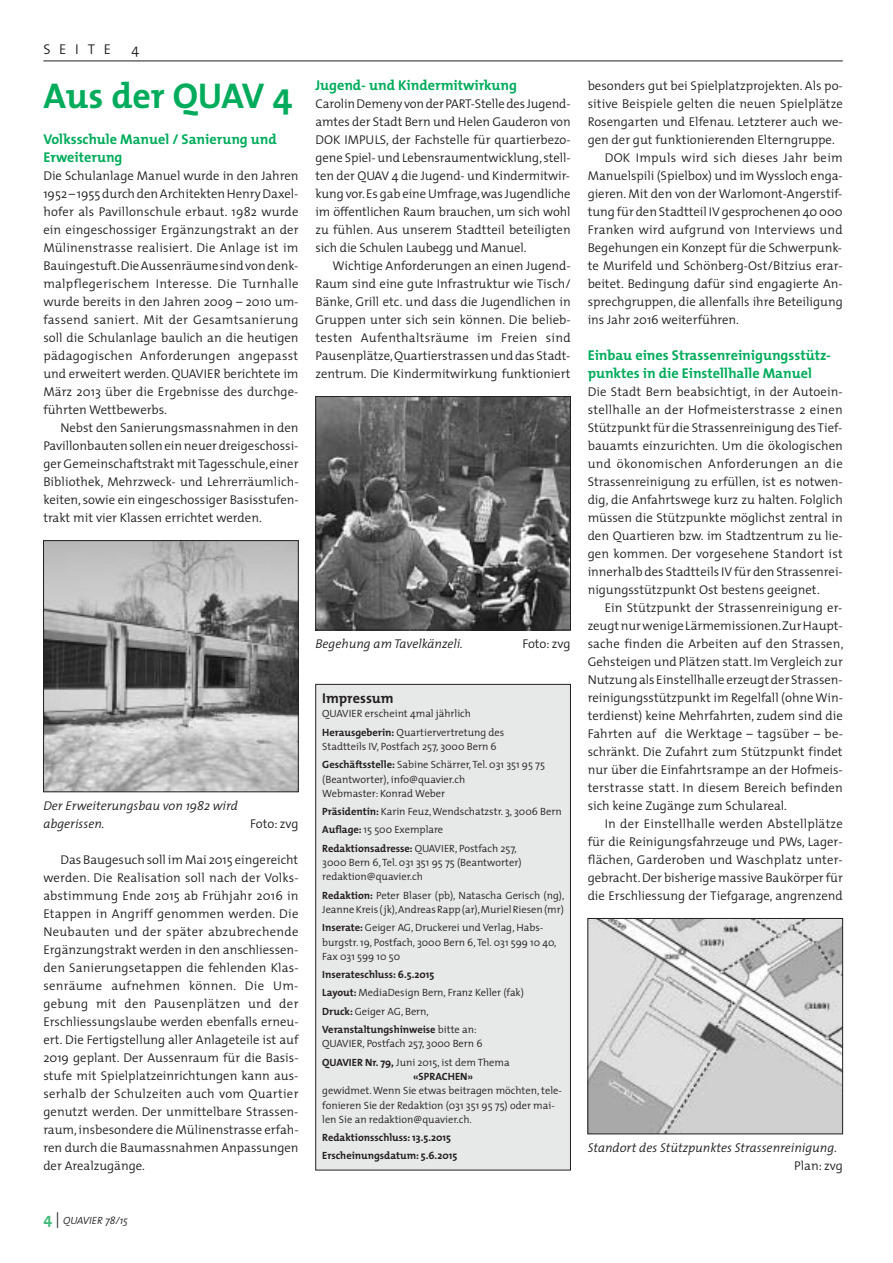
<style>
.page{position:relative;width:893px;height:1263px;background:#fff}
.page>*{position:absolute;margin:0;border:0;box-sizing:border-box;transform-origin:0 0}
.t1{font:700 36px "The Mix";color:#00ac5b}
.t2{font:700 14.25px/18px "The Mix";color:#00ac5b}
.t3{font:700 14.25px "The Mix";color:#231f20}
.t4{font:300 14.25px "The Mix";letter-spacing:.615em;color:#231f20}
.t5{font:300 12.75px/18px "The Mix";color:#231f20;text-align:justify}
.t6{font:italic 300 12.75px/18px "The Mix";color:#231f20}
.t7{font:300 12.75px "The Mix";letter-spacing:.02em;color:#231f20}
.t8{font:300 12.75px "The Mix";letter-spacing:.025em;color:#231f20}
.t9{font:300 10.5px/14.2px "The Mix";color:#231f20}
.t10{font:700 10.5px/18.3px "The Mix";color:#231f20}
.t11{font:italic 300 10.5px "The Mix";color:#231f20}
.s1{font-weight:700;font-style:normal;font-size:15.75px;color:#41b979}
.s2{font-size:15.75px}
.s3{font-weight:700}
.s4{font-weight:300}
</style>
<div class="page">
<hr style="left:43px;top:60px;width:800px;height:1px;background:#231f20">
<img style="left:45px;top:542px;width:251px;height:248px">
<div style="left:43px;top:540px;width:255px;height:252px;border:1px solid #231f20"></div>
<img style="left:590px;top:920px;width:251px;height:212px">
<div style="left:588px;top:918px;width:255px;height:216px;border:1px solid #231f20"></div>
<div style="left:316px;top:684px;width:254px;height:486px;background:#e7e8e8"></div>
<div style="left:315px;top:684px;width:256px;height:486px;border:1px solid #231f20"></div>
<img style="left:317px;top:398px;width:252px;height:230px">
<div style="left:315px;top:396px;width:256px;height:234px;border:1px solid #231f20"></div>
<p class="t4" style="left:43px;top:44px;width:69px">SEITE</p>
<p class="t4" style="left:132px;top:44px;width:9px">4</p>
<h1 class="t1" style="left:43px;top:82px;width:250px">Aus der QUAV 4</h1>
<p class="t2" style="left:43px;top:132px;width:235px">Volksschule Manuel / Sanierung und<br>Erweiterung</p>
<p class="t5" style="left:43px;top:168px;width:257px">Die Schulanlage Manuel wurde in den Jahren 1952 – 1955 durch den Architekten Henry Daxel&shy;hofer als Pavillonschule erbaut. 1982 wurde ein eingeschossiger Ergänzungstrakt an der Mülinenstrasse realisiert. Die Anlage ist im Bauingestuft. Die Aussenräume sind von denk&shy;malpflegerischem Interesse. Die Turnhalle wurde bereits in den Jahren 2009 – 2010 um&shy;fassend saniert. Mit der Gesamtsanierung soll die Schulanlage baulich an die heutigen pädagogischen Anforderungen angepasst und erweitert werden. QUAVIER berichtete im März 2013 über die Ergebnisse des durchge&shy;führten Wettbewerbs.</p>
<p class="t5" style="left:43px;top:420px;width:257px;text-indent:17px">Nebst den Sanierungsmassnahmen in den Pavillonbauten sollen ein neuer dreigeschossi&shy;ger Gemeinschaftstrakt mit Tagesschule, einer Bibliothek, Mehrzweck- und Lehrerräumlich&shy;keiten, sowie ein eingeschossiger Basisstufen&shy;trakt mit vier Klassen errichtet werden.</p>
<p class="t2" style="left:315px;top:78px;width:203px">Jugend- und Kindermitwirkung</p>
<p class="t5" style="left:315px;top:96px;width:257px">Carolin Demeny von der PART-Stelle des Jugend&shy;amtes der Stadt Bern und Helen Gauderon von DOK IMPULS, der Fachstelle für quartierbezo - gene Spiel- und Lebensraumentwicklung, stell&shy;ten der QUAV 4 die Jugend- und Kindermitwir&shy;kung vor. Es gab eine Umfrage, was Jugendliche im öffentlichen Raum brauchen, um sich wohl zu fühlen. Aus unserem Stadtteil beteiligten sich die Schulen Laubegg und Manuel.</p>
<p class="t5" style="left:315px;top:258px;width:257px;text-indent:17px">Wichtige Anforderungen an einen Jugend-Raum sind eine gute Infrastruktur wie Tisch/ Bänke, Grill etc. und dass die Jugendlichen in Gruppen unter sich sein können. Die belieb - testen Aufenthaltsräume im Freien sind Pausenplätze, Quartierstrassen und das Stadt&shy;zentrum. Die Kindermitwirkung funktioniert</p>
<p class="t6" style="left:43px;top:798px;width:196px">Der Erweiterungsbau von 1982 wird abgerissen.</p>
<p class="t5" style="left:250px;top:816px;width:50px">Foto: zvg</p>
<p class="t5" style="left:43px;top:852px;width:257px;text-indent:17px">Das Baugesuch soll im Mai 2015 eingereicht werden. Die Realisation soll nach der Volks - abstimmung Ende 2015 ab Frühjahr 2016 in Etappen in Angriff genommen werden. Die Neubauten und der später abzubrechende Ergänzungstrakt werden in den anschliessen&shy;den Sanierungsetappen die fehlenden Klas&shy;senräume aufnehmen können. Die Um - gebung mit den Pausenplätzen und der Erschliessungslaube werden ebenfalls erneu&shy;ert. Die Fertigstellung aller Anlageteile ist auf 2019 geplant. Der Aussenraum für die Basis&shy;stufe mit Spielplatzeinrichtungen kann aus&shy;serhalb der Schulzeiten auch vom Quartier genutzt werden. Der unmittelbare Strassen&shy;raum, insbesondere die Mülinenstrasse erfah&shy;ren durch die Baumassnahmen Anpassungen der Arealzugänge.</p>
<p class="t11" style="left:43px;top:1216px;width:86px"><span class="s1">4</span> <span class="s2">|</span> QUAVIER 78/15</p>
<p class="t6" style="left:315px;top:636px;width:149px">Begehung am Tavelkänzeli.</p>
<p class="t5" style="left:522px;top:636px;width:50px">Foto: zvg</p>
<p class="t3" style="left:322px;top:693px;width:73px">Impressum</p>
<p class="t9" style="left:322px;top:706px;width:184px;line-height:18.3px">QUAVIER erscheint 4mal jährlich<br><span class="s3">Herausgeberin:</span> Quartiervertretung des</p>
<p class="t9" style="left:322px;top:738px;width:224px;line-height:18.3px">Stadtteils IV, Postfach 257, 3000 Bern 6<br><span class="s3">Geschäftsstelle:</span> Sabine Schärrer, Tel. 031 351 95 75</p>
<p class="t9" style="left:322px;top:773px;width:144px">(Beantworter), info@quavier.ch<br>Webmaster: Konrad Weber</p>
<p class="t9" style="left:322px;top:803px;width:241px;line-height:18.3px"><span class="s3">Präsidentin:</span> Karin Feuz, Wendschatzstr. 3, 3006 Bern<br><span class="s3">Auflage:</span> 15 500 Exemplare<br><span class="s3">Redaktionsadresse:</span> QUAVIER, Postfach 257,</p>
<p class="t9" style="left:322px;top:856px;width:201px">3000 Bern 6, Tel. 031 351 95 75 (Beantworter) redaktion@quavier.ch</p>
<p class="t9" style="left:322px;top:889px;width:244px"><span class="s3">Redaktion:</span> Peter Blaser (pb), Natascha Gerisch (ng),<br>Jeanne Kreis (jk), Andreas Rapp (ar), Muriel Riesen (mr)</p>
<p class="t9" style="left:322px;top:922px;width:236px"><span class="s3">Inserate:</span> Geiger AG, Druckerei und Verlag, Habs&shy;burgstr. 19, Postfach, 3000 Bern 6, Tel. 031 599 10 40,<br>Fax 031 599 10 50</p>
<p class="t10" style="left:322px;top:966px;width:203px">Inserateschluss: 6.5.2015<br>Layout: <span class="s4">MediaDesign Bern, Franz Keller (fak)<br></span>Druck: <span class="s4">Geiger AG, Bern, </span>Veranstaltungshinweise <span class="s4">bitte an:</span></p>
<p class="t9" style="left:322px;top:1036px;width:189px;line-height:18.3px">QUAVIER, Postfach 257, 3000 Bern 6<br><span class="s3">QUAVIER Nr. 79,</span> Juni 2015, ist dem Thema</p>
<p class="t10" style="left:413px;top:1068px;width:62px">«SPRACHEN»</p>
<p class="t9" style="left:322px;top:1084px;width:241px">gewidmet. Wenn Sie etwas beitragen möchten, tele&shy;fonieren Sie der Redaktion (031 351 95 75) oder mai&shy;len Sie an redaktion@quavier.ch.</p>
<p class="t10" style="left:322px;top:1129px;width:136px">Redaktionsschluss: 13.5.2015<br>Erscheinungsdatum: 5.6.2015</p>
<p class="t5" style="left:588px;top:78px;width:257px">besonders gut bei Spielplatzprojekten. Als po-</p>
<p class="t5" style="left:588px;top:96px;width:257px">sitive Beispiele gelten die neuen Spielplätze</p>
<p class="t5" style="left:588px;top:114px;width:257px">Rosengarten und Elfenau. Letzterer auch we-</p>
<p class="t5" style="left:588px;top:132px;width:249px">gen der gut funktionierenden Elterngruppe.</p>
<p class="t8" style="left:605px;top:153px;width:240px">DOK Impuls wird sich dieses Jahr beim</p>
<p class="t5" style="left:588px;top:168px;width:257px">Manuelspili (Spielbox) und im Wyssloch enga-</p>
<p class="t5" style="left:588px;top:186px;width:256px">gieren. Mit den von der Warlomont-Angerstif-</p>
<p class="t5" style="left:588px;top:204px;width:257px">tung für den Stadtteil IV gesprochenen 40 000</p>
<p class="t7" style="left:588px;top:225px;width:257px">Franken wird aufgrund von Interviews und</p>
<p class="t5" style="left:588px;top:240px;width:256px">Begehungen ein Konzept für die Schwerpunk-</p>
<p class="t5" style="left:588px;top:258px;width:257px">te Murifeld und Schönberg-Ost/Bitzius erar-</p>
<p class="t5" style="left:588px;top:276px;width:257px">beitet. Bedingung dafür sind engagierte An-</p>
<p class="t5" style="left:588px;top:294px;width:257px">sprechgruppen, die allenfalls ihre Beteiligung</p>
<p class="t5" style="left:588px;top:312px;width:153px">ins Jahr 2016 weiterführen.</p>
<p class="t2" style="left:588px;top:348px;width:245px">Einbau eines Strassenreinigungsstütz&shy;punktes in die Einstellhalle Manuel</p>
<p class="t5" style="left:588px;top:384px;width:257px">Die Stadt Bern beabsichtigt, in der Autoein&shy;stellhalle an der Hofmeisterstrasse 2 einen Stützpunkt für die Strassenreinigung des Tief&shy;bauamts einzurichten. Um die ökologischen und ökonomischen Anforderungen an die Strassenreinigung zu erfüllen, ist es notwen&shy;dig, die Anfahrtswege kurz zu halten. Folglich müssen die Stützpunkte möglichst zentral in den Quartieren bzw. im Stadtzentrum zu lie&shy;gen kommen. Der vorge sehene Standort ist innerhalb des Stadtteils IV für den Strassenrei&shy;nigungsstützpunkt Ost bestens geeignet.</p>
<p class="t5" style="left:588px;top:600px;width:257px;text-indent:17px">Ein Stützpunkt der Strassenreinigung er&shy;zeugt nur wenige Lärmemissionen. Zur Haupt&shy;sache finden die Arbeiten auf den Strassen, Gehsteigen und Plätzen statt. Im Vergleich zur Nutzung als Einstellhalle erzeugt der Strassen&shy;reinigungsstützpunkt im Regelfall (ohne Win&shy;terdienst) keine Mehrfahrten, zudem sind die Fahrten auf die Werktage – tagsüber – be&shy;schränkt. Die Zufahrt zum Stützpunkt findet nur über die Einfahrtsrampe an der Hofmeis&shy;terstrasse statt. In diesem Bereich befinden sich keine Zugänge zum Schulareal.</p>
<p class="t5" style="left:588px;top:816px;width:257px;text-indent:17px">In der Einstellhalle werden Abstellplätze für die Reinigungsfahrzeuge und PWs, Lager&shy;flächen, Garderoben und Waschplatz unter - gebracht. Der bisherige massive Baukörper für die Erschliessung der Tiefgarage, angrenzend</p>
<p class="t6" style="left:588px;top:1140px;width:251px">Standort des Stützpunktes Strassenreinigung.</p>
<p class="t5" style="left:794px;top:1158px;width:50px">Plan: zvg</p>
</div>
